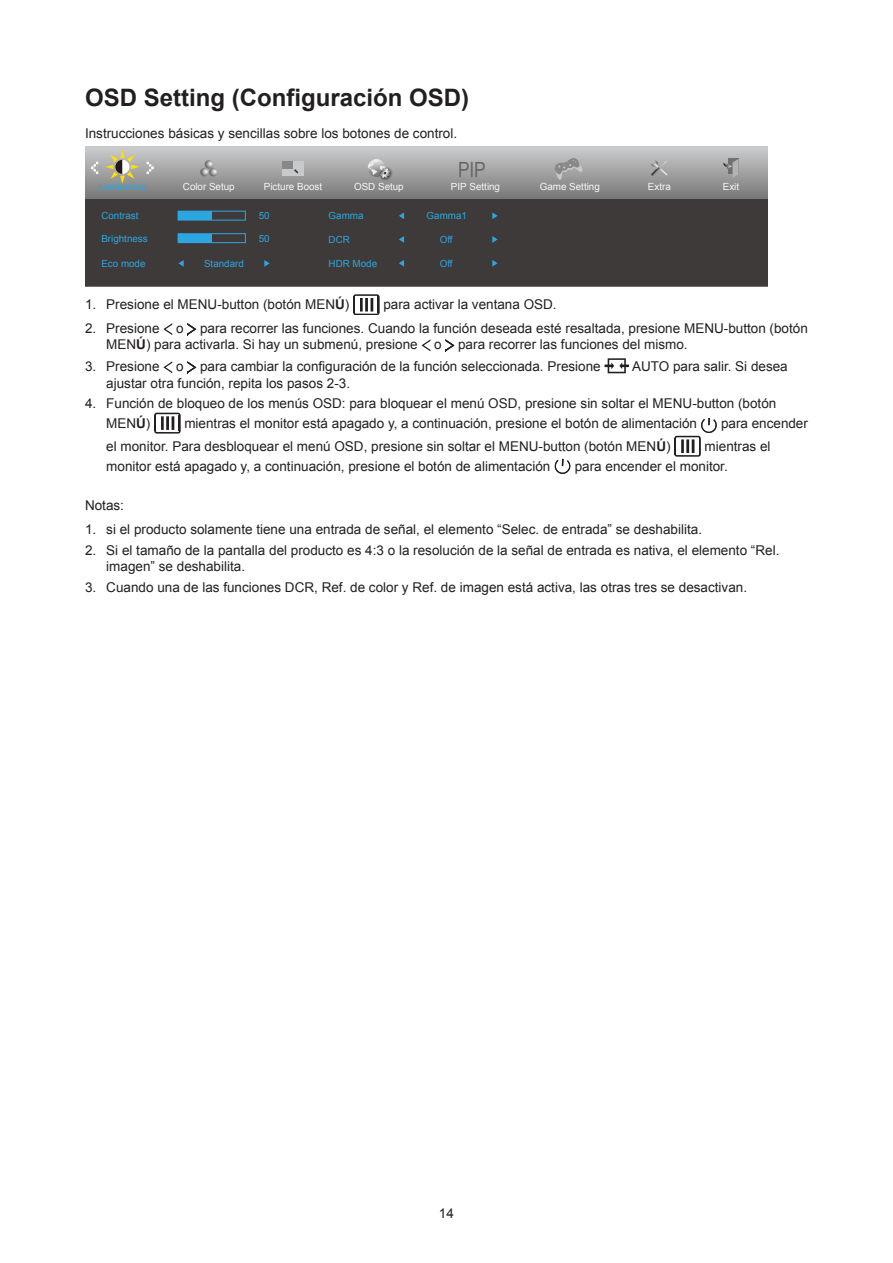
<style>
.page{position:relative;width:893px;height:1263px;background:#fff}
.page>*{position:absolute;margin:0;border:0;box-sizing:border-box;transform-origin:0 0}
.Heading_2{font:700 24px "Arial";color:#231f20}
.t1{font:21px "Arial Narrow";color:#686565}
.正文_text-1{font:13.5px/16.2px "Arial";color:#231f20}
.t2{font:9.75px "Arial";color:#2ca6e0}
.t3{font:9.75px "Arial";color:#f7f7f7}
.s1{font-weight:700}
</style>
<div class="page">
<svg style="left:85px;top:147px;width:683px;height:52px;background:#a0a0a1"></svg>
<div style="left:85px;top:199px;width:683px;height:87px;background:#3e3a39"></div>
<svg style="left:91px;top:161px;width:8px;height:13px"></svg>
<svg style="left:146px;top:161px;width:8px;height:13px"></svg>
<svg style="left:105px;top:150px;width:34px;height:34px"></svg>
<svg style="left:200px;top:160px;width:18px;height:16px"></svg>
<div style="left:283px;top:161px;width:21px;height:15px;background:#c8c9ca"></div>
<div style="left:283px;top:161px;width:10px;height:7px;background:#888"></div>
<img style="left:377px;top:165px;width:18px;height:18px">
<svg style="left:368px;top:159px;width:22px;height:19px"></svg>
<svg style="left:723px;top:159px;width:16px;height:19px"></svg>
<svg style="left:651px;top:160px;width:18px;height:16px"></svg>
<div style="left:178px;top:211px;width:68px;height:9px;border:1px solid #2ca6e0"></div>
<div style="left:178px;top:211px;width:34px;height:9px;background:#2ca6e0"></div>
<div style="left:178px;top:233px;width:68px;height:10px;border:1px solid #2ca6e0"></div>
<div style="left:178px;top:234px;width:34px;height:9px;background:#2ca6e0"></div>
<svg style="left:178px;top:260px;width:6px;height:7px"></svg>
<svg style="left:264px;top:260px;width:6px;height:7px"></svg>
<svg style="left:399px;top:212px;width:5px;height:7px"></svg>
<svg style="left:492px;top:212px;width:6px;height:7px"></svg>
<svg style="left:399px;top:236px;width:5px;height:7px"></svg>
<svg style="left:492px;top:236px;width:6px;height:7px"></svg>
<svg style="left:399px;top:260px;width:5px;height:7px"></svg>
<svg style="left:492px;top:260px;width:6px;height:7px"></svg>
<svg style="left:555px;top:158px;width:27px;height:22px"></svg>
<svg style="left:353px;top:294px;width:27px;height:21px"></svg>
<svg style="left:163px;top:323px;width:9px;height:12px"></svg>
<svg style="left:187px;top:323px;width:9px;height:12px"></svg>
<svg style="left:421px;top:339px;width:9px;height:12px"></svg>
<svg style="left:445px;top:339px;width:9px;height:12px"></svg>
<svg style="left:163px;top:361px;width:9px;height:12px"></svg>
<svg style="left:187px;top:361px;width:9px;height:12px"></svg>
<svg style="left:604px;top:358px;width:25px;height:15px"></svg>
<svg style="left:154px;top:413px;width:27px;height:20px"></svg>
<svg style="left:674px;top:418px;width:43px;height:38px"></svg>
<svg style="left:554px;top:459px;width:17px;height:15px"></svg>
<p class="Heading_2" style="left:85px;top:81px;width:386px">OSD Setting (Configuración OSD)</p>
<p class="正文_text-1" style="left:85px;top:125px;width:374px">Instrucciones básicas y sencillas sobre los botones de control.</p>
<p class="t1" style="left:458px;top:154px;width:29px">PIP</p>
<p class="t2" style="left:98px;top:180px;width:50px">Luminance</p>
<p class="t3" style="left:183px;top:180px;width:53px">Color Setup</p>
<p class="t3" style="left:264px;top:180px;width:60px">Picture Boost</p>
<p class="t3" style="left:354px;top:180px;width:51px">OSD Setup</p>
<p class="t3" style="left:648px;top:180px;width:24px">Extra</p>
<p class="t3" style="left:723px;top:180px;width:18px">Exit</p>
<p class="t2" style="left:101px;top:209px;width:39px">Contrast</p>
<p class="t2" style="left:259px;top:209px;width:12px">50</p>
<p class="t2" style="left:101px;top:232px;width:48px">Brightness</p>
<p class="t2" style="left:259px;top:232px;width:12px">50</p>
<p class="t2" style="left:101px;top:257px;width:46px">Eco mode</p>
<p class="t2" style="left:204px;top:257px;width:41px">Standard</p>
<p class="t3" style="left:451px;top:180px;width:51px">PIP Setting</p>
<p class="t3" style="left:540px;top:180px;width:62px">Game Setting</p>
<p class="t2" style="left:329px;top:209px;width:36px">Gamma</p>
<p class="t2" style="left:427px;top:209px;width:42px">Gamma1</p>
<p class="t2" style="left:329px;top:233px;width:23px">DCR</p>
<p class="t2" style="left:440px;top:233px;width:14px">Off</p>
<p class="t2" style="left:329px;top:257px;width:50px">HDR Mode</p>
<p class="t2" style="left:440px;top:257px;width:14px">Off</p>
<p class="正文_text-1" style="left:85px;top:297px;width:266px">1. Presione el MENU-button (botón MEN<span class="s1">Ú</span>)</p>
<p class="正文_text-1" style="left:383px;top:297px;width:175px">para activar la ventana OSD.</p>
<p class="正文_text-1" style="left:106px;top:321px;width:703px;text-indent:-21px">2. Presione o para recorrer las funciones. Cuando la función deseada esté resaltada, presione MENU-button (botón<br>MEN<span class="s1">Ú</span>) para activarla. Si hay un submenú, presione o para recorrer las funciones del mismo.</p>
<p class="正文_text-1" style="left:85px;top:358px;width:517px">3. Presione o para cambiar la configuración de la función seleccionada. Presione</p>
<p class="正文_text-1" style="left:632px;top:358px;width:157px">AUTO para salir. Si desea</p>
<p class="正文_text-1" style="left:106px;top:375px;width:245px">ajustar otra función, repita los pasos 2-3.</p>
<p class="正文_text-1" style="left:106px;top:394px;width:672px;line-height:19.6px;text-indent:-21px">4. Función de bloqueo de los menús OSD: para bloquear el menú OSD, presione sin soltar el MENU-button (botón<br>MEN<span class="s1">Ú</span>)</p>
<p class="正文_text-1" style="left:184px;top:415px;width:514px">mientras el monitor está apagado y, a continuación, presione el botón de alimentación</p>
<p class="正文_text-1" style="left:721px;top:415px;width:88px">para encender</p>
<p class="正文_text-1" style="left:106px;top:438px;width:566px">el monitor. Para desbloquear el menú OSD, presione sin soltar el MENU-button (botón MEN<span class="s1">Ú</span>)</p>
<p class="正文_text-1" style="left:705px;top:438px;width:68px">mientras el</p>
<p class="正文_text-1" style="left:106px;top:459px;width:446px">monitor está apagado y, a continuación, presione el botón de alimentación</p>
<p class="正文_text-1" style="left:575px;top:459px;width:155px">para encender el monitor.</p>
<p class="正文_text-1" style="left:85px;top:497px;width:41px">Notas:</p>
<p class="正文_text-1" style="left:85px;top:522px;width:619px">1. si el producto solamente tiene una entrada de señal, el elemento “Selec. de entrada” se deshabilita.</p>
<p class="正文_text-1" style="left:106px;top:542px;width:675px;text-indent:-21px">2. Si el tamaño de la pantalla del producto es 4:3 o la resolución de la señal de entrada es nativa, el elemento “Rel. imagen” se deshabilita.</p>
<p class="正文_text-1" style="left:85px;top:579px;width:664px">3. Cuando una de las funciones DCR, Ref. de color y Ref. de imagen está activa, las otras tres se desactivan.</p>
<p class="正文_text-1" style="left:439px;top:1205px;width:17px">14</p>
</div>
